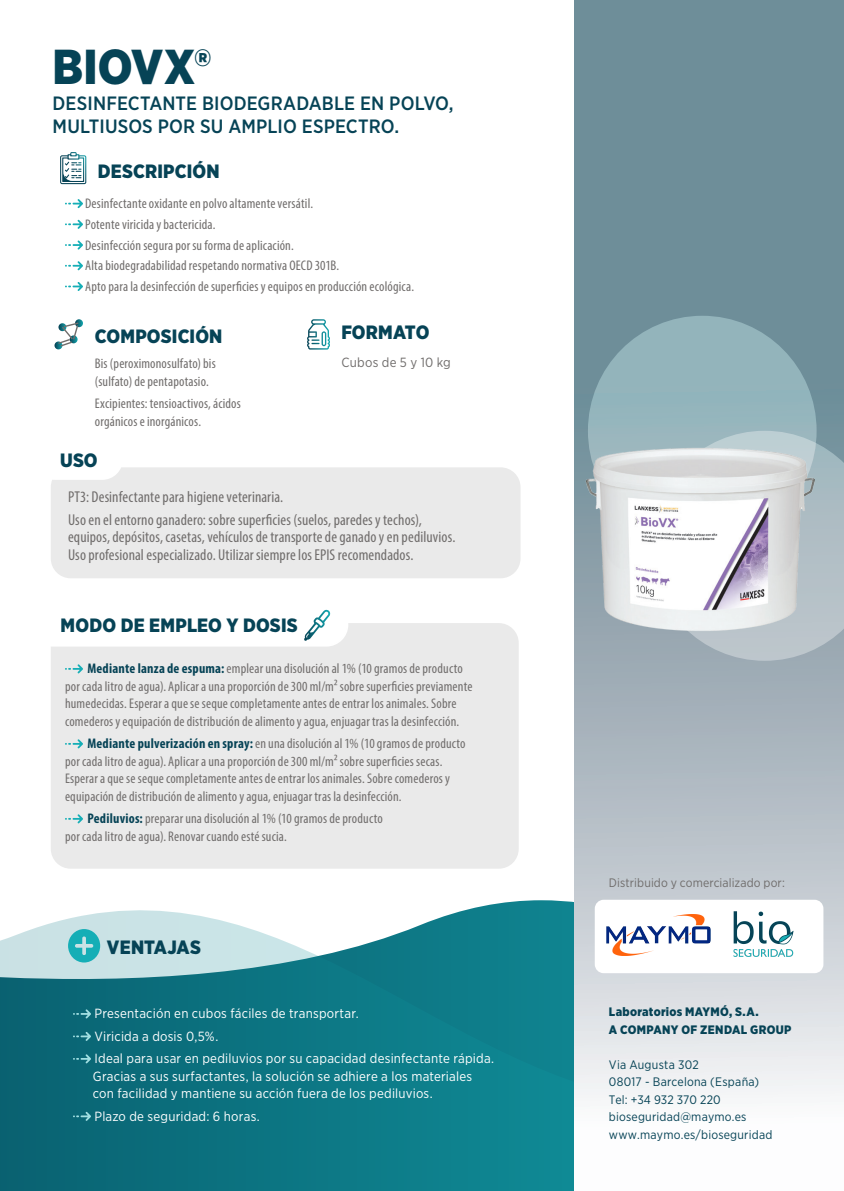
<style>
.page{position:relative;width:844px;height:1191px;background:#fff}
.page>*{position:absolute;margin:0;border:0;box-sizing:border-box;transform-origin:0 0}
.t1{font:900 49px "Gotham Narrow";letter-spacing:.005em;color:#064356}
.t2{font:500 19.25px/22.8px "Gotham Narrow";letter-spacing:.005em;color:#064356}
.t3{font:900 19.25px "Gotham Narrow";letter-spacing:.01em;color:#064356}
.Basic{font:condensed 15.75px/17.5px "Myriad Pro";letter-spacing:.01em;color:#706d6c}
.Basic-2{font:condensed 14px/17.5px "Myriad Pro";letter-spacing:.01em;color:#706d6c}
.Basic-3{font:13.3px/17.5px "Gotham Narrow";letter-spacing:.015em;color:#fff}
.Basic-4{font:13.3px "Gotham Narrow";letter-spacing:.015em;color:#706d6c}
.t4{font:12.25px/17.5px "Gotham Narrow";letter-spacing:.015em;color:#064356}
.t5{font:900 12.25px/17.5px "Gotham Narrow";letter-spacing:.025em;color:#064356}
.t6{font:12.25px "Gotham Narrow";letter-spacing:.01em;color:#706d6c}
.s1{font-weight:700;color:#064356}
</style>
<div class="page">
<svg style="left:0;top:908px;width:574px;height:283px;background:#2b8793"></svg>
<svg style="left:574px;top:0;width:269px;height:1098px;background:#99acb5"></svg>
<svg style="left:68px;top:929px;width:32px;height:33px"></svg>
<div style="left:51px;top:467px;width:469px;height:111px;background:#eaeaea;border-radius:20px"></div>
<div style="left:594px;top:899px;width:229px;height:74px;background:#fff;border-radius:9px"></div>
<div style="left:35px;top:438px;width:88px;height:42px;background:#fff;border-radius:21px"></div>
<div style="left:587px;top:316px;width:229px;height:230px;background:#93b4bb;border-radius:50%"></div>
<svg style="left:650px;top:431px;width:193px;height:230px;background:#a8b6bd"></svg>
<svg style="left:73px;top:1009px;width:18px;height:9px"></svg>
<svg style="left:73px;top:1031px;width:18px;height:10px"></svg>
<svg style="left:73px;top:1054px;width:18px;height:9px"></svg>
<svg style="left:73px;top:1111px;width:18px;height:10px"></svg>
<svg style="left:65px;top:199px;width:18px;height:9px"></svg>
<svg style="left:65px;top:220px;width:18px;height:9px"></svg>
<svg style="left:65px;top:240px;width:18px;height:10px"></svg>
<svg style="left:65px;top:261px;width:18px;height:9px"></svg>
<svg style="left:65px;top:282px;width:18px;height:9px"></svg>
<svg style="left:307px;top:319px;width:23px;height:30px"></svg>
<svg style="left:60px;top:152px;width:26px;height:32px"></svg>
<div style="left:51px;top:623px;width:467px;height:245px;background:#eaeaea;border-radius:20px"></div>
<svg style="left:65px;top:664px;width:18px;height:9px"></svg>
<svg style="left:65px;top:739px;width:18px;height:9px"></svg>
<svg style="left:65px;top:814px;width:18px;height:9px"></svg>
<div style="left:28px;top:603px;width:319px;height:42px;background:#fff;border-radius:21px"></div>
<div style="left:27px;top:602px;width:321px;height:44px;border:2px solid #fff;border-radius:21px"></div>
<img style="left:606px;top:914px;width:104px;height:41px">
<img style="left:574px;top:419px;width:256px;height:226px">
<svg style="left:54px;top:319px;width:29px;height:30px"></svg>
<svg style="left:304px;top:610px;width:26px;height:31px"></svg>
<img style="left:733px;top:911px;width:61px;height:46px">
<p class="t1" style="left:52px;top:35px;width:160px">BIOVX®</p>
<p class="t2" style="left:53px;top:92px;width:402px">DESINFECTANTE BIODEGRADABLE EN POLVO,<br>MULTIUSOS POR SU AMPLIO ESPECTRO.</p>
<p class="t3" style="left:98px;top:159px;width:123px">DESCRIPCIÓN</p>
<p class="Basic-2" style="left:85px;top:195px;width:229px">Desinfectante oxidante en polvo altamente versátil.</p>
<p class="Basic-2" style="left:85px;top:215px;width:132px">Potente viricida y bactericida.</p>
<p class="Basic-2" style="left:85px;top:236px;width:210px">Desinfección segura por su forma de aplicación.</p>
<p class="Basic-2" style="left:85px;top:257px;width:255px">Alta biodegradabilidad respetando normativa OECD 301B.</p>
<p class="Basic-2" style="left:85px;top:277px;width:330px">Apto para la desinfección de superficies y equipos en producción ecológica.</p>
<p class="t3" style="left:341px;top:319px;width:89px">FORMATO</p>
<p class="Basic-4" style="left:341px;top:354px;width:111px">Cubos de 5 y 10 kg</p>
<p class="t3" style="left:95px;top:324px;width:129px">COMPOSICIÓN</p>
<p class="Basic-2" style="left:95px;top:354px;width:122px">Bis (peroximonosulfato) bis (sulfato) de pentapotasio.</p>
<p class="Basic-2" style="left:95px;top:394px;width:147px">Excipientes: tensioactivos, ácidos orgánicos e inorgánicos.</p>
<p class="t3" style="left:60px;top:447px;width:39px">USO</p>
<p class="Basic" style="left:68px;top:488px;width:217px">PT3: Desinfectante para higiene veterinaria.</p>
<p class="Basic" style="left:68px;top:510px;width:389px">Uso en el entorno ganadero: sobre superficies (suelos, paredes y techos), equipos, depósitos, casetas, vehículos de transporte de ganado y en pediluvios.<br>Uso profesional especializado. Utilizar siempre los EPIS recomendados.</p>
<p class="t3" style="left:61px;top:612px;width:238px">MODO DE EMPLEO Y DOSIS</p>
<p class="Basic-2" style="left:65px;top:660px;width:409px;text-indent:22px"><span class="s1">Mediante lanza de espuma:</span> emplear una disolución al 1% (10 gramos de producto por cada litro de agua). Aplicar a una proporción de 300 ml/m2 sobre superficies previamente humedecidas. Esperar a que se seque completamente antes de entrar los animales. Sobre comederos y equipación de distribución de alimento y agua, enjuagar tras la desinfección.</p>
<p class="Basic-2" style="left:65px;top:735px;width:402px;text-indent:22px"><span class="s1">Mediante pulverización en spray:</span> en una disolución al 1% (10 gramos de producto por cada litro de agua). Aplicar a una proporción de 300 ml/m2 sobre superficies secas.<br>Esperar a que se seque completamente antes de entrar los animales. Sobre comederos y equipación de distribución de alimento y agua, enjuagar tras la desinfección.</p>
<p class="Basic-2" style="left:65px;top:810px;width:319px;text-indent:22px"><span class="s1">Pediluvios:</span> preparar una disolución al 1% (10 gramos de producto por cada litro de agua). Renovar cuando esté sucia.</p>
<p class="t3" style="left:107px;top:934px;width:95px">VENTAJAS</p>
<p class="Basic-3" style="left:94px;top:1004px;width:265px">Presentación en cubos fáciles de transportar.</p>
<p class="Basic-3" style="left:94px;top:1027px;width:125px">Viricida a dosis 0,5%.</p>
<p class="Basic-3" style="left:93px;top:1049px;width:402px">Ideal para usar en pediluvios por su capacidad desinfectante rápida.<br>Gracias a sus surfactantes, la solución se adhiere a los materiales con facilidad y mantiene su acción fuera de los pediluvios.</p>
<p class="Basic-3" style="left:94px;top:1107px;width:167px">Plazo de seguridad: 6 horas.</p>
<p class="t6" style="left:608px;top:875px;width:177px">Distribuido y comercializado por:</p>
<p class="t5" style="left:608px;top:1003px;width:184px">Laboratorios MAYMÓ, S.A.<br>A COMPANY OF ZENDAL GROUP</p>
<p class="t4" style="left:608px;top:1055px;width:165px">Via Augusta 302<br>08017 - Barcelona (España)<br>Tel: +34 932 370 220 bioseguridad@maymo.es www.maymo.es/bioseguridad</p>
</div>
